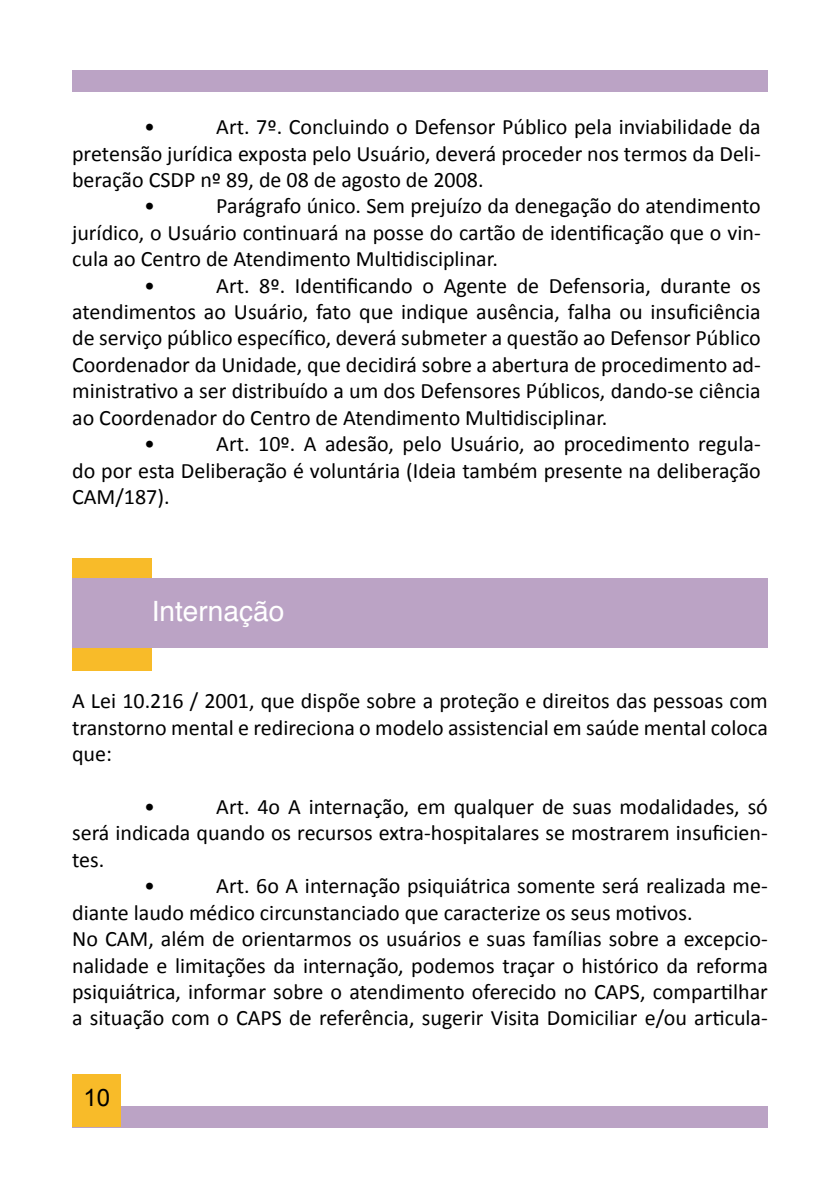
<style>
.page{position:relative;width:840px;height:1191px;background:#fff}
.page>*{position:absolute;margin:0;border:0;box-sizing:border-box;transform-origin:0 0}
.t1{font:28px "Helvetica";color:#fff}
.t2{font:24px "Arial";color:#000}
.t3{font:22px/26.4px "Calibri";color:#000;text-align:justify}
</style>
<div class="page">
<div style="left:72px;top:1106px;width:695px;height:21px;background:#bba3c5"></div>
<div style="left:72px;top:71px;width:695px;height:21px;background:#bba3c5"></div>
<div style="left:72px;top:1074px;width:48px;height:53px;background:#f8bb29"></div>
<div style="left:72px;top:559px;width:80px;height:112px;background:#f8bb29"></div>
<div style="left:72px;top:578px;width:695px;height:70px;background:#bba3c5"></div>
<p class="t3" style="left:144px;top:113px;width:12px">•</p>
<p class="t3" style="left:216px;top:113px;width:545px">Art. 7º. Concluindo o Defensor Público pela inviabilidade da</p>
<p class="t3" style="left:72px;top:139px;width:689px">pretensão jurídica exposta pelo Usuário, deverá proceder nos termos da Deli-</p>
<p class="t3" style="left:72px;top:165px;width:413px">beração CSDP nº 89, de 08 de agosto de 2008.</p>
<p class="t3" style="left:144px;top:192px;width:12px">•</p>
<p class="t3" style="left:216px;top:192px;width:545px">Parágrafo único. Sem prejuízo da denegação do atendimento</p>
<p class="t3" style="left:72px;top:218px;width:689px">jurídico, o Usuário continuará na posse do cartão de identificação que o vin-</p>
<p class="t3" style="left:72px;top:245px;width:427px">cula ao Centro de Atendimento Multidisciplinar.</p>
<p class="t3" style="left:144px;top:271px;width:12px">•</p>
<p class="t3" style="left:216px;top:271px;width:545px">Art. 8º. Identificando o Agente de Defensoria, durante os</p>
<p class="t3" style="left:72px;top:297px;width:689px">atendimentos ao Usuário, fato que indique ausência, falha ou insuficiência</p>
<p class="t3" style="left:72px;top:324px;width:689px">de serviço público específico, deverá submeter a questão ao Defensor Público</p>
<p class="t3" style="left:72px;top:350px;width:689px">Coordenador da Unidade, que decidirá sobre a abertura de procedimento ad-</p>
<p class="t3" style="left:72px;top:377px;width:689px">ministrativo a ser distribuído a um dos Defensores Públicos, dando-se ciência</p>
<p class="t3" style="left:72px;top:403px;width:536px">ao Coordenador do Centro de Atendimento Multidisciplinar.</p>
<p class="t3" style="left:144px;top:429px;width:12px">•</p>
<p class="t3" style="left:72px;top:429px;width:689px;text-indent:144px">Art. 10º. A adesão, pelo Usuário, ao procedimento regula&shy;do por esta Deliberação é voluntária (Ideia também presente na deliberação CAM/187).</p>
<p class="t1" style="left:152px;top:590px;width:134px">Internação</p>
<p class="t3" style="left:72px;top:687px;width:697px">A Lei 10.216 / 2001, que dispõe sobre a proteção e direitos das pessoas com transtorno mental e redireciona o modelo assistencial em saúde mental coloca que:</p>
<p class="t3" style="left:144px;top:792px;width:12px">•</p>
<p class="t3" style="left:216px;top:792px;width:553px">Art. 4o A internação, em qualquer de suas modalidades, só</p>
<p class="t3" style="left:72px;top:819px;width:697px">será indicada quando os recursos extra-hospitalares se mostrarem insuficien-</p>
<p class="t3" style="left:72px;top:845px;width:34px">tes.</p>
<p class="t3" style="left:144px;top:871px;width:12px">•</p>
<p class="t3" style="left:72px;top:871px;width:697px;text-align:left;text-indent:144px">Art. 6o A internação psiquiátrica somente será realizada me&shy;diante laudo médico circunstanciado que caracterize os seus motivos.<br>No CAM, além de orientarmos os usuários e suas famílias sobre a excepcio&shy;nalidade e limitações da internação, podemos traçar o histórico da reforma psiquiátrica, informar sobre o atendimento oferecido no CAPS, compartilhar a situação com o CAPS de referência, sugerir Visita Domiciliar e/ou articula-</p>
<p class="t2" style="left:83px;top:1082px;width:28px">10</p>
</div>
